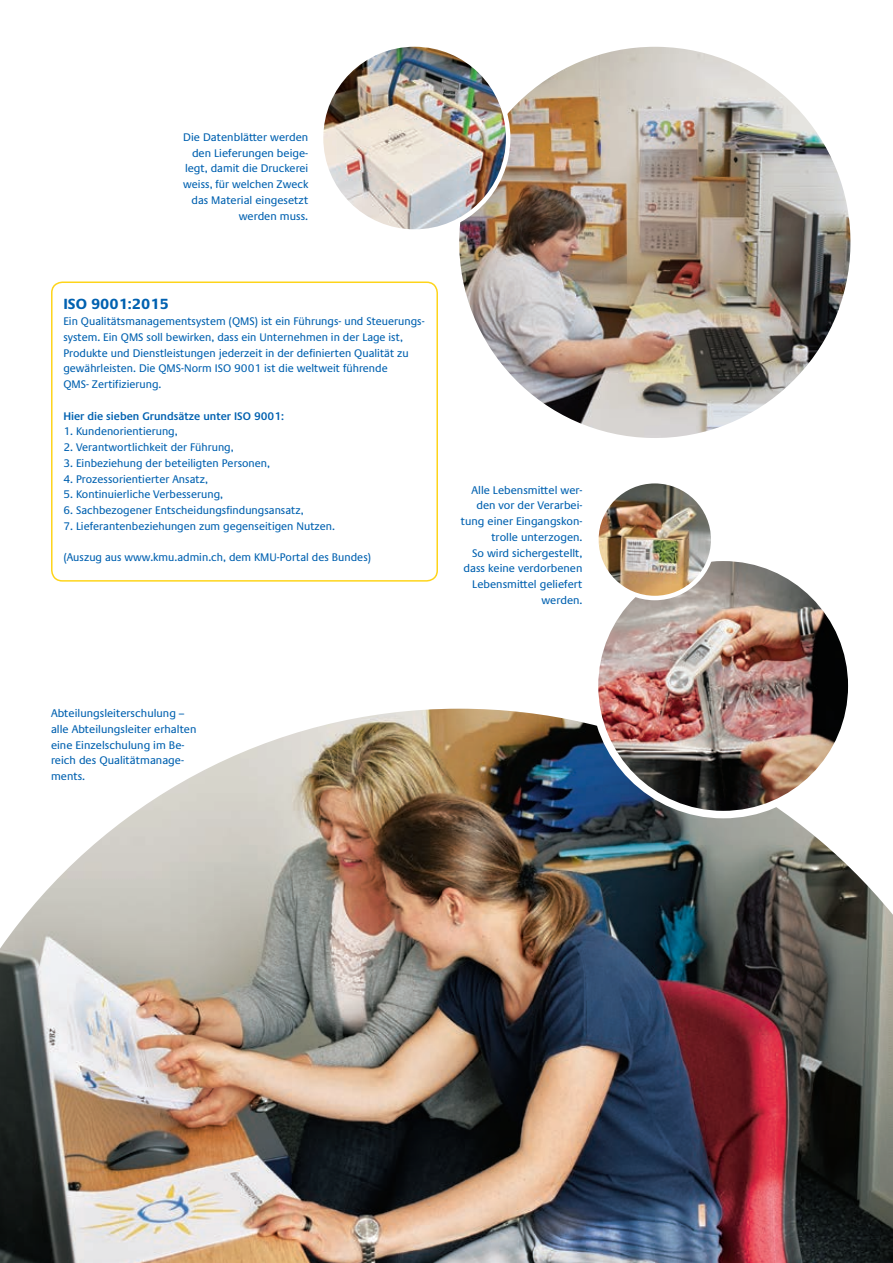
<style>
.page{position:relative;width:893px;height:1263px;background:#fff}
.page>*{position:absolute;margin:0;border:0;box-sizing:border-box;transform-origin:0 0}
.t1{font:700 15px "Praxis LT Pro";color:#0161b0}
.t2{font:11.25px/15.8px "Praxis LT Pro";color:#0161b0}
.t3{font:600 11.25px "Praxis LT Pro";color:#0161b0}
</style>
<div class="page">
<img style="left:0;top:709px;width:893px;height:554px">
<div style="left:51px;top:281px;width:387px;height:301px;border:2px solid #fed41a;border-radius:11px"></div>
<img style="left:459px;top:47px;width:392px;height:391px">
<img style="left:594px;top:557px;width:258px;height:257px;border-radius:129px">
<div style="left:591px;top:553px;width:264px;height:265px;border:8px solid #fff;border-radius:50%"></div>
<img style="left:321px;top:44px;width:187px;height:188px;border-radius:94px">
<div style="left:319px;top:42px;width:191px;height:192px;border:4px solid #fff;border-radius:50%"></div>
<img style="left:596px;top:481px;width:117px;height:117px;border-radius:58px">
<div style="left:594px;top:479px;width:121px;height:121px;border:4px solid #fff;border-radius:50%"></div>
<p class="t2" style="left:183px;top:129px;width:127px;text-align:right">Die Datenblätter werden den Lieferungen beige&shy;legt, damit die Druckerei weiss, für welchen Zweck das Material eingesetzt werden muss.</p>
<h1 class="t1" style="left:63px;top:295px;width:107px">ISO 9001:2015</h1>
<p class="t2" style="left:63px;top:313px;width:363px">Ein Qualitätsmanagementsystem (QMS) ist ein Führungs- und Steuerungs&shy;system. Ein QMS soll bewirken, dass ein Unternehmen in der Lage ist, Produkte und Dienstleistungen jederzeit in der definierten Qualität zu gewährleisten. Die QMS-Norm ISO 9001 ist die weltweit führende<br>QMS- Zertifizierung.</p>
<p class="t3" style="left:63px;top:409px;width:222px">Hier die sieben Grundsätze unter ISO 9001:</p>
<p class="t2" style="left:63px;top:424px;width:116px">1. Kundenorientierung,</p>
<p class="t2" style="left:63px;top:439px;width:172px">2. Verantwortlichkeit der Führung,</p>
<p class="t2" style="left:63px;top:455px;width:208px">3. Einbeziehung der beteiligten Personen,</p>
<p class="t2" style="left:63px;top:471px;width:146px">4. Prozessorientierter Ansatz,</p>
<p class="t2" style="left:63px;top:487px;width:161px">5. Kontinuierliche Verbesserung,</p>
<p class="t2" style="left:63px;top:502px;width:242px">6. Sachbezogener Entscheidungsfindungsansatz,</p>
<p class="t2" style="left:63px;top:518px;width:273px">7. Lieferantenbeziehungen zum gegenseitigen Nutzen.</p>
<p class="t2" style="left:63px;top:550px;width:309px">(Auszug aus www.kmu.admin.ch, dem KMU-Portal des Bundes)</p>
<p class="t2" style="left:461px;top:482px;width:123px;text-align:right">Alle Lebensmittel wer&shy;den vor der Verarbei&shy;tung einer Eingangskon&shy;trolle unterzogen.<br>So wird sichergestellt, dass keine verdorbenen<br>Lebensmittel geliefert werden.</p>
<p class="t2" style="left:51px;top:705px;width:147px">Abteilungsleiterschulung – alle Abteilungsleiter erhalten eine Einzelschulung im Be&shy;reich des Qualitätmanage&shy;ments.</p>
</div>
